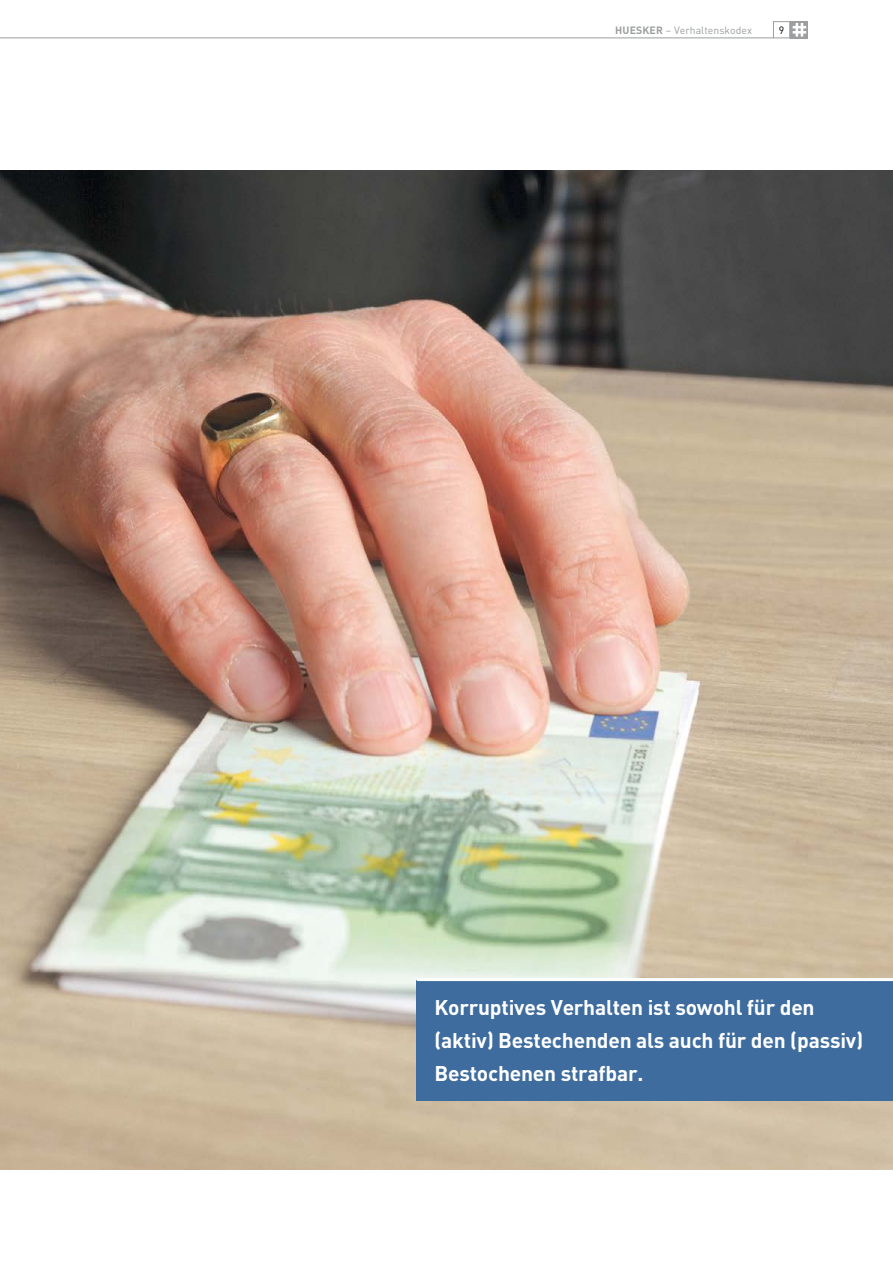
<style>
.page{position:relative;width:893px;height:1263px;background:#fff}
.page>*{position:absolute;margin:0;border:0;box-sizing:border-box;transform-origin:0 0}
.t1{font:700 21px/33px "DIN Pro";letter-spacing:-.01em;color:#fff}
.t2{font:10.5px "DIN Pro";color:#9c9e9f}
.t3{font:10.5px "DIN Pro";color:#000}
.s1{font-weight:700}
</style>
<div class="page">
<img style="left:0;top:171px;width:893px;height:998px">
<div style="left:417px;top:979px;width:476px;height:121px;background:#3e6c9e"></div>
<hr style="left:417px;top:978px;width:476px;height:3px;background:#fff">
<svg style="left:791px;top:21px;width:17px;height:17px"></svg>
<svg style="left:793px;top:23px;width:13px;height:14px"></svg>
<div style="left:773px;top:21px;width:17px;height:17px;border:1px solid #9c9e9f"></div>
<hr style="left:0;top:38px;width:773px;height:1px;background:#9c9e9f">
<p class="t2" style="left:615px;top:22px;width:138px"><span class="s1">HUESKER</span> – Verhaltenskodex</p>
<p class="t3" style="left:779px;top:22px;width:7px">9</p>
<p class="t1" style="left:434px;top:990px;width:430px">Korruptives Verhalten ist sowohl für den (aktiv) Bestechenden als auch für den (passiv)<br>Bestochenen strafbar.</p>
</div>
